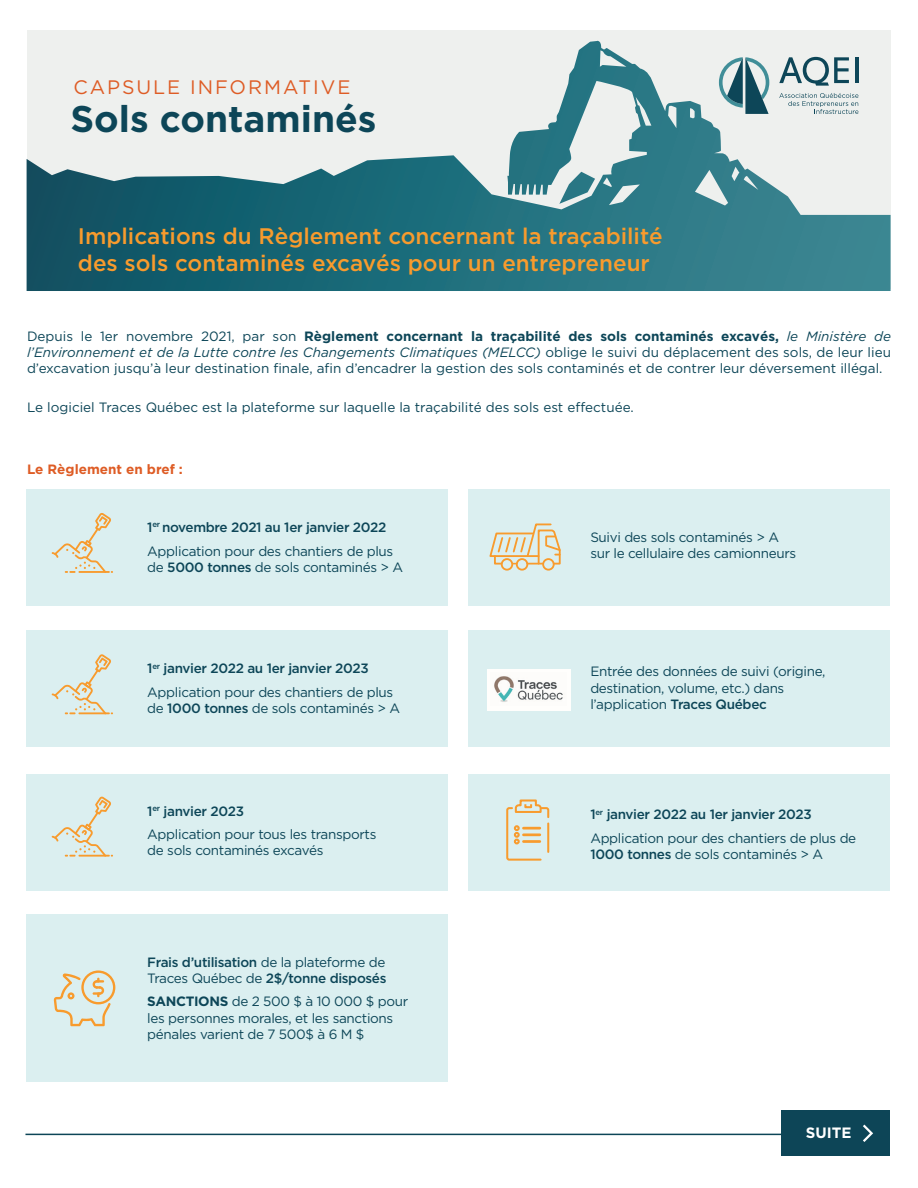
<style>
.page{position:relative;width:918px;height:1188px;background:#fff}
.page>*{position:absolute;margin:0;border:0;box-sizing:border-box;transform-origin:0 0}
.t1{font:700 37.05px "Gotham";color:#0d4658}
.t2{font:500 22.5px/27px "Gotham";color:#f89b2d}
.t3{font:19.5px "Gotham";color:#de5c25}
.t4{font:700 15px "Gotham";color:#fff}
.t5{font:13.5px/16.2px "Gotham";letter-spacing:-.025em;color:#0d4658}
.t6{font:13.5px "Gotham";color:#0d4658}
.t7{font:500 13.5px/16.2px "Gotham";letter-spacing:-.025em;color:#0d4658}
.t8{font:700 13.5px "Gotham";color:#de5c25}
.s1{font-weight:700}
.s2{font-style:italic}
.s3{font-weight:500}
.s4{font-weight:400}
</style>
<div class="page">
<div style="left:26px;top:489px;width:422px;height:117px;background:#dbeff0"></div>
<div style="left:468px;top:489px;width:422px;height:117px;background:#dbeff0"></div>
<div style="left:26px;top:630px;width:422px;height:117px;background:#dbeff0"></div>
<div style="left:468px;top:630px;width:422px;height:117px;background:#dbeff0"></div>
<div style="left:27px;top:30px;width:864px;height:258px;background:#eef0ee"></div>
<svg style="left:27px;top:41px;width:864px;height:250px"></svg>
<svg style="left:559px;top:172px;width:36px;height:32px"></svg>
<svg style="left:52px;top:513px;width:61px;height:60px"></svg>
<svg style="left:52px;top:654px;width:61px;height:60px"></svg>
<div style="left:26px;top:774px;width:422px;height:117px;background:#dbeff0"></div>
<div style="left:468px;top:774px;width:422px;height:117px;background:#dbeff0"></div>
<div style="left:26px;top:915px;width:422px;height:167px;background:#dbeff0"></div>
<svg style="left:52px;top:796px;width:61px;height:61px"></svg>
<div style="left:542px;top:558px;width:13px;height:13px;border:2px solid #f89b2d;border-radius:50%"></div>
<div style="left:501px;top:558px;width:12px;height:13px;border:2px solid #f89b2d;border-radius:50%"></div>
<div style="left:516px;top:558px;width:12px;height:13px;border:2px solid #f89b2d;border-radius:50%"></div>
<svg style="left:489px;top:523px;width:72px;height:42px"></svg>
<svg style="left:54px;top:970px;width:61px;height:56px"></svg>
<svg style="left:506px;top:799px;width:44px;height:62px"></svg>
<div style="left:781px;top:1110px;width:109px;height:46px;background:#0d4557"></div>
<hr style="left:25px;top:1134px;width:757px;height:1px;background:#0d4557">
<svg style="left:863px;top:1124px;width:10px;height:18px"></svg>
<div style="left:487px;top:669px;width:84px;height:41px;background:#fffefc"></div>
<img style="left:494px;top:676px;width:69px;height:26px">
<h3 class="t3" style="left:73px;top:76px;width:279px">CAPSULE INFORMATIVE</h3>
<h1 class="t1" style="left:70px;top:98px;width:308px">Sols contaminés</h1>
<h2 class="t2" style="left:78px;top:222px;width:586px">Implications du Règlement concernant la traçabilité des sols contaminés excavés pour un entrepreneur</h2>
<p class="t5" style="left:27px;top:328px;width:866px;text-align:justify">Depuis le 1er novembre 2021, par son <span class="s1">Règlement concernant la traçabilité des sols contaminés excavés,</span> <span class="s2">le Ministère de l’Environnement et de la Lutte contre les Changements Climatiques (MELCC)</span> oblige le suivi du déplacement des sols, de leur lieu d’excavation jusqu’à leur destination finale, afin d’encadrer la gestion des sols contaminés et de contrer leur déversement illégal.</p>
<p class="t6" style="left:27px;top:400px;width:608px">Le logiciel Traces Québec est la plateforme sur laquelle la traçabilité des sols est effectuée.</p>
<p class="t8" style="left:27px;top:462px;width:157px">Le Règlement en bref :</p>
<p class="t5" style="left:147px;top:515px;width:247px;line-height:23.7px"><span class="s3">1</span><sup>er</sup> <span class="s3">novembre 2021 au 1er janvier 2022<br></span>Application pour des chantiers de plus</p>
<p class="t5" style="left:147px;top:559px;width:257px">de <span class="s3">5000 tonnes</span> de sols contaminés &gt; A</p>
<p class="t5" style="left:147px;top:656px;width:247px;line-height:23.7px"><span class="s3">1</span><sup>er</sup> <span class="s3">janvier 2022 au 1er janvier 2023<br></span>Application pour des chantiers de plus</p>
<p class="t5" style="left:147px;top:700px;width:254px">de <span class="s3">1000 tonnes</span> de sols contaminés &gt; A</p>
<p class="t5" style="left:147px;top:799px;width:231px;line-height:23.7px"><span class="s3">1</span><sup>er</sup> <span class="s3">janvier 2023<br></span>Application pour tous les transports</p>
<p class="t5" style="left:147px;top:842px;width:178px">de sols contaminés excavés</p>
<p class="t7" style="left:147px;top:953px;width:241px">Frais d’utilisation <span class="s4">de la plateforme de<br>Traces Québec de</span> 2$/tonne disposés</p>
<p class="t5" style="left:147px;top:993px;width:262px"><span class="s1">SANCTIONS</span> de 2 500 $ à 10 000 $ pour les personnes morales, et les sanctions pénales varient de 7 500$ à 6 M $</p>
<p class="t5" style="left:590px;top:529px;width:207px">Suivi des sols contaminés &gt; A sur le cellulaire des camionneurs</p>
<p class="t5" style="left:590px;top:663px;width:237px">Entrée des données de suivi (origine, destination, volume, etc.) dans l’application <span class="s3">Traces Québec</span></p>
<p class="t5" style="left:590px;top:802px;width:267px;line-height:23.7px"><span class="s3">1</span><sup>er</sup> <span class="s3">janvier 2022 au 1er janvier 2023<br></span>Application pour des chantiers de plus de</p>
<p class="t5" style="left:590px;top:846px;width:234px"><span class="s3">1000 tonnes</span> de sols contaminés &gt; A</p>
<p class="t4" style="left:806px;top:1124px;width:47px">SUITE</p>
</div>
